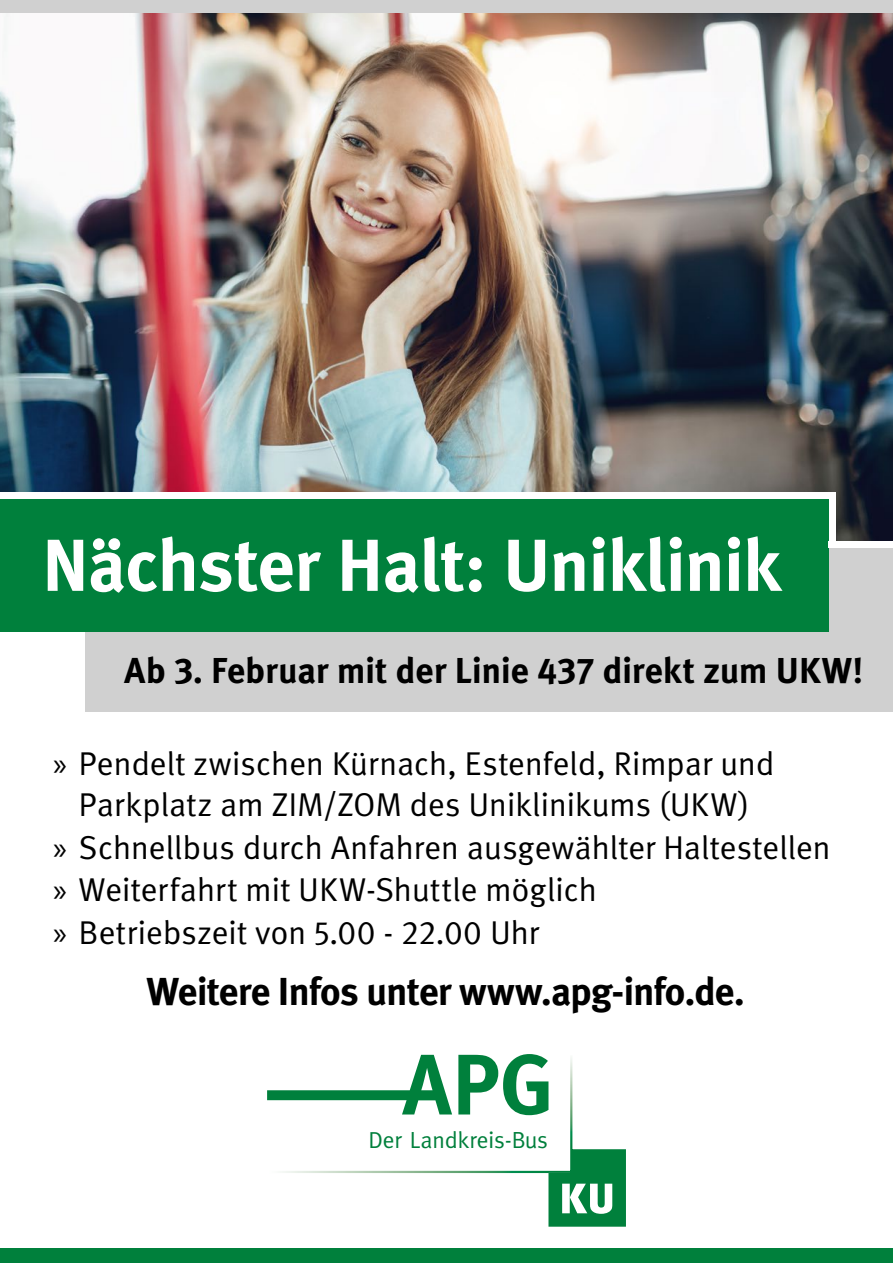
<style>
.page{position:relative;width:893px;height:1263px;background:#fff}
.page>*{position:absolute;margin:0;border:0;box-sizing:border-box;transform-origin:0 0}
.t1{font:700 73.5px "Meta Pro";letter-spacing:-.02em;color:#fff}
.t2{font:700 39px "Meta Pro";letter-spacing:-.03em;color:#000}
.t3{font:700 36px "Meta Pro";letter-spacing:-.01em;color:#000}
.t4{font:33px "Meta Pro Norm";letter-spacing:-.01em;color:#000}
.t5{font:23.25px "Meta";color:#00803c}
.s1{font-family:"Myriad Pro"}
</style>
<div class="page">
<img style="left:0;top:13px;width:893px;height:528px">
<div style="left:0;top:1248px;width:893px;height:15px;background:#00803c"></div>
<div style="left:85px;top:630px;width:808px;height:82px;background:#d0d0d0"></div>
<div style="left:633px;top:542px;width:260px;height:101px;background:#d0d0d0"></div>
<div style="left:0;top:498px;width:829px;height:133px;background:#00803c"></div>
<div style="left:0;top:492px;width:835px;height:7px;background:#fff"></div>
<div style="left:829px;top:492px;width:6px;height:56px;background:#fff"></div>
<div style="left:829px;top:541px;width:64px;height:7px;background:#fff"></div>
<svg style="left:267px;top:1054px;width:359px;height:173px"></svg>
<div style="left:0;top:0;width:893px;height:13px;background:#d0d0d0"></div>
<h1 class="t1" style="left:42px;top:508px;width:741px">Nächster Halt: Uniklinik</h1>
<p class="t3" style="left:124px;top:643px;width:741px">Ab 3. Februar mit der Linie 437 direkt zum UKW!</p>
<p class="t4" style="left:53px;top:739px;width:723px"><span class="s1">»</span> Pendelt zwischen Kürnach, Estenfeld, Rimpar und</p>
<p class="t4" style="left:79px;top:779px;width:672px">Parkplatz am ZIM/ZOM des Uniklinikums (UKW)</p>
<p class="t4" style="left:53px;top:822px;width:779px"><span class="s1">»</span> Schnellbus durch Anfahren ausgewählter Haltestellen</p>
<p class="t4" style="left:53px;top:865px;width:546px"><span class="s1">»</span> Weiterfahrt mit UKW-Shuttle möglich</p>
<p class="t4" style="left:53px;top:907px;width:488px"><span class="s1">»</span> Betriebszeit von 5.00 - 22.00 Uhr</p>
<p class="t2" style="left:146px;top:961px;width:600px">Weitere Infos unter www.apg-info.de.</p>
<p class="t5" style="left:368px;top:1127px;width:181px">Der Landkreis-Bus</p>
</div>
